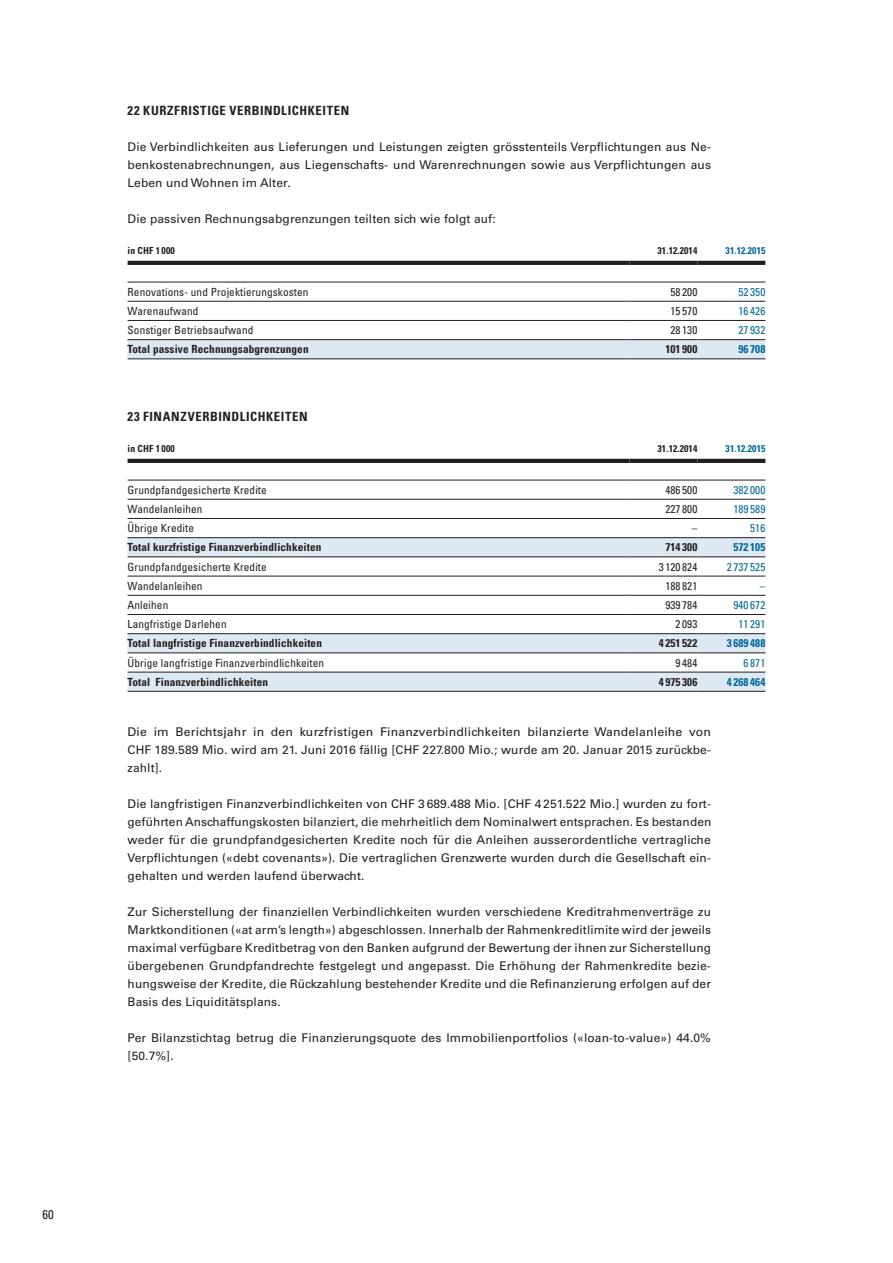
<style>
.page{position:relative;width:893px;height:1263px;background:#fff}
.page>*{position:absolute;margin:0;border:0;box-sizing:border-box;transform-origin:0 0}
.t1{font:700 condensed 12.75px "Univers LT Std";letter-spacing:.045em;color:#231f20}
.t2{font:condensed 12.75px "Univers LT Std";color:#231f20}
.t3{font:12px/18px "Univers LT Std";letter-spacing:.01em;color:#231f20;text-align:justify}
.t4{font:condensed 11.25px "Univers LT Std";letter-spacing:.01em;color:#231f20}
.t5{font:700 condensed 11.25px "Univers LT Std";letter-spacing:.01em;color:#231f20}
.t6{font:condensed 11.25px "Univers LT Std";letter-spacing:.01em;color:#00689c}
.t7{font:700 condensed 11.25px "Univers LT Std";letter-spacing:.01em;color:#00689c}
.t8{font:700 condensed 9.75px "Univers LT Std";letter-spacing:.01em;color:#231f20}
.t9{font:700 condensed 9.75px "Univers LT Std";letter-spacing:.01em;color:#00689c}
</style>
<div class="page">
<svg style="left:128px;top:340px;width:637px;height:19px;background:#d6dfe9"></svg>
<hr style="left:128px;top:261px;width:501px;height:4px;background:#231f20">
<hr style="left:629px;top:261px;width:68px;height:4px;background:#231f20">
<hr style="left:697px;top:261px;width:68px;height:4px;background:#231f20">
<hr style="left:128px;top:282px;width:501px;height:1px;background:#231f20">
<hr style="left:629px;top:282px;width:68px;height:1px;background:#231f20">
<hr style="left:697px;top:282px;width:68px;height:1px;background:#231f20">
<hr style="left:128px;top:301px;width:501px;height:1px;background:#231f20">
<hr style="left:629px;top:301px;width:68px;height:1px;background:#231f20">
<hr style="left:697px;top:301px;width:68px;height:1px;background:#231f20">
<hr style="left:128px;top:320px;width:501px;height:1px;background:#231f20">
<hr style="left:629px;top:320px;width:68px;height:1px;background:#231f20">
<hr style="left:697px;top:320px;width:68px;height:1px;background:#231f20">
<hr style="left:128px;top:339px;width:501px;height:1px;background:#231f20">
<hr style="left:629px;top:339px;width:68px;height:1px;background:#231f20">
<hr style="left:697px;top:339px;width:68px;height:1px;background:#231f20">
<hr style="left:128px;top:359px;width:501px;height:1px;background:#231f20">
<hr style="left:629px;top:359px;width:68px;height:1px;background:#231f20">
<hr style="left:697px;top:359px;width:68px;height:1px;background:#231f20">
<svg style="left:128px;top:538px;width:637px;height:153px"></svg>
<hr style="left:128px;top:459px;width:501px;height:4px;background:#231f20">
<hr style="left:629px;top:459px;width:68px;height:4px;background:#231f20">
<hr style="left:697px;top:459px;width:68px;height:4px;background:#231f20">
<hr style="left:128px;top:480px;width:501px;height:1px;background:#231f20">
<hr style="left:629px;top:480px;width:68px;height:1px;background:#231f20">
<hr style="left:697px;top:480px;width:68px;height:1px;background:#231f20">
<hr style="left:128px;top:499px;width:501px;height:1px;background:#231f20">
<hr style="left:629px;top:499px;width:68px;height:1px;background:#231f20">
<hr style="left:697px;top:499px;width:68px;height:1px;background:#231f20">
<hr style="left:128px;top:518px;width:501px;height:1px;background:#231f20">
<hr style="left:629px;top:518px;width:68px;height:1px;background:#231f20">
<hr style="left:697px;top:518px;width:68px;height:1px;background:#231f20">
<hr style="left:128px;top:537px;width:501px;height:1px;background:#231f20">
<hr style="left:629px;top:537px;width:68px;height:1px;background:#231f20">
<hr style="left:697px;top:537px;width:68px;height:1px;background:#231f20">
<hr style="left:128px;top:557px;width:501px;height:1px;background:#231f20">
<hr style="left:629px;top:557px;width:68px;height:1px;background:#231f20">
<hr style="left:697px;top:557px;width:68px;height:1px;background:#231f20">
<hr style="left:128px;top:576px;width:501px;height:1px;background:#231f20">
<hr style="left:629px;top:576px;width:68px;height:1px;background:#231f20">
<hr style="left:697px;top:576px;width:68px;height:1px;background:#231f20">
<hr style="left:128px;top:595px;width:501px;height:1px;background:#231f20">
<hr style="left:629px;top:595px;width:68px;height:1px;background:#231f20">
<hr style="left:697px;top:595px;width:68px;height:1px;background:#231f20">
<hr style="left:128px;top:614px;width:501px;height:1px;background:#231f20">
<hr style="left:629px;top:614px;width:68px;height:1px;background:#231f20">
<hr style="left:697px;top:614px;width:68px;height:1px;background:#231f20">
<hr style="left:128px;top:633px;width:501px;height:1px;background:#231f20">
<hr style="left:629px;top:633px;width:68px;height:1px;background:#231f20">
<hr style="left:697px;top:633px;width:68px;height:1px;background:#231f20">
<hr style="left:128px;top:653px;width:501px;height:1px;background:#231f20">
<hr style="left:629px;top:653px;width:68px;height:1px;background:#231f20">
<hr style="left:697px;top:653px;width:68px;height:1px;background:#231f20">
<hr style="left:128px;top:672px;width:501px;height:1px;background:#231f20">
<hr style="left:629px;top:672px;width:68px;height:1px;background:#231f20">
<hr style="left:697px;top:672px;width:68px;height:1px;background:#231f20">
<hr style="left:128px;top:691px;width:501px;height:1px;background:#231f20">
<hr style="left:629px;top:691px;width:68px;height:1px;background:#231f20">
<hr style="left:697px;top:691px;width:68px;height:1px;background:#231f20">
<p class="t2" style="left:43px;top:1206px;width:13px">60</p>
<p class="t1" style="left:128px;top:103px;width:223px">22 KURZFRISTIGE VERBINDLICHKEITEN</p>
<p class="t3" style="left:128px;top:138px;width:585px">Die Verbindlichkeiten aus Lieferungen und Leistungen zeigten grösstenteils Verpflichtungen aus Ne&shy;benkostenabrechnungen, aus Liegenschafts- und Warenrechnungen sowie aus Verpflichtungen aus Leben und Wohnen im Alter.</p>
<p class="t3" style="left:128px;top:210px;width:370px">Die passiven Rechnungsabgrenzungen teilten sich wie folgt auf:</p>
<p class="t8" style="left:128px;top:245px;width:49px">in CHF 1 000</p>
<p class="t8" style="left:657px;top:245px;width:41px">31.12.2014</p>
<p class="t9" style="left:726px;top:245px;width:41px">31.12.2015</p>
<p class="t4" style="left:128px;top:285px;width:182px">Renovations- und Projektierungskosten</p>
<p class="t4" style="left:670px;top:285px;width:28px">58 200</p>
<p class="t6" style="left:738px;top:285px;width:28px">52 350</p>
<p class="t4" style="left:128px;top:304px;width:72px">Warenaufwand</p>
<p class="t4" style="left:670px;top:304px;width:28px">15 570</p>
<p class="t6" style="left:738px;top:304px;width:28px">16 426</p>
<p class="t4" style="left:128px;top:323px;width:127px">Sonstiger Betriebsaufwand</p>
<p class="t4" style="left:670px;top:323px;width:28px">28 130</p>
<p class="t6" style="left:738px;top:323px;width:28px">27 932</p>
<p class="t5" style="left:128px;top:342px;width:183px">Total passive Rechnungsabgrenzungen</p>
<p class="t5" style="left:665px;top:342px;width:34px">101 900</p>
<p class="t7" style="left:738px;top:342px;width:28px">96 708</p>
<p class="t1" style="left:128px;top:409px;width:182px">23 FINANZVERBINDLICHKEITEN</p>
<p class="t8" style="left:128px;top:443px;width:49px">in CHF 1 000</p>
<p class="t8" style="left:657px;top:443px;width:41px">31.12.2014</p>
<p class="t9" style="left:726px;top:443px;width:41px">31.12.2015</p>
<p class="t4" style="left:128px;top:483px;width:141px">Grundpfandgesicherte Kredite</p>
<p class="t4" style="left:665px;top:483px;width:34px">486 500</p>
<p class="t6" style="left:733px;top:483px;width:34px">382 000</p>
<p class="t4" style="left:128px;top:502px;width:76px">Wandelanleihen</p>
<p class="t4" style="left:665px;top:502px;width:34px">227 800</p>
<p class="t6" style="left:733px;top:502px;width:34px">189 589</p>
<p class="t4" style="left:128px;top:521px;width:68px">Übrige Kredite</p>
<p class="t4" style="left:692px;top:521px;width:7px">–</p>
<p class="t6" style="left:750px;top:521px;width:17px">516</p>
<p class="t5" style="left:128px;top:540px;width:195px">Total kurzfristige Finanzverbindlichkeiten</p>
<p class="t5" style="left:665px;top:540px;width:34px">714 300</p>
<p class="t7" style="left:733px;top:540px;width:34px">572 105</p>
<p class="t4" style="left:128px;top:559px;width:141px">Grundpfandgesicherte Kredite</p>
<p class="t4" style="left:659px;top:559px;width:40px">3 120 824</p>
<p class="t6" style="left:727px;top:559px;width:40px">2 737 525</p>
<p class="t4" style="left:128px;top:579px;width:76px">Wandelanleihen</p>
<p class="t4" style="left:665px;top:579px;width:34px">188 821</p>
<p class="t6" style="left:760px;top:579px;width:7px">–</p>
<p class="t4" style="left:128px;top:598px;width:42px">Anleihen</p>
<p class="t4" style="left:665px;top:598px;width:34px">939 784</p>
<p class="t6" style="left:733px;top:598px;width:34px">940 672</p>
<p class="t4" style="left:128px;top:617px;width:101px">Langfristige Darlehen</p>
<p class="t4" style="left:675px;top:617px;width:23px">2 093</p>
<p class="t6" style="left:738px;top:617px;width:28px">11 291</p>
<p class="t5" style="left:128px;top:636px;width:196px">Total langfristige Finanzverbindlichkeiten</p>
<p class="t5" style="left:659px;top:636px;width:40px">4 251 522</p>
<p class="t7" style="left:727px;top:636px;width:40px">3 689 488</p>
<p class="t4" style="left:128px;top:655px;width:198px">Übrige langfristige Finanzverbindlichkeiten</p>
<p class="t4" style="left:675px;top:655px;width:23px">9 484</p>
<p class="t6" style="left:744px;top:655px;width:23px">6 871</p>
<p class="t5" style="left:128px;top:675px;width:142px">Total Finanzverbindlichkeiten</p>
<p class="t5" style="left:659px;top:675px;width:40px">4 975 306</p>
<p class="t7" style="left:727px;top:675px;width:40px">4 268 464</p>
<p class="t3" style="left:128px;top:723px;width:585px">Die im Berichtsjahr in den kurzfristigen Finanzverbindlichkeiten bilanzierte Wandelanleihe von CHF 189.589 Mio. wird am 21. Juni 2016 fällig [CHF 227.800 Mio.; wurde am 20. Januar 2015 zurückbe&shy;zahlt].</p>
<p class="t3" style="left:128px;top:795px;width:585px">Die langfristigen Finanzverbindlichkeiten von CHF 3 689.488 Mio. [CHF 4 251.522 Mio.] wurden zu fort&shy;geführten Anschaffungskosten bilanziert, die mehrheitlich dem Nominalwert entsprachen. Es bestanden weder für die grundpfandgesicherten Kredite noch für die Anleihen ausserordentliche vertragliche Verpflichtungen («debt covenants»). Die vertraglichen Grenzwerte wurden durch die Gesellschaft ein&shy;gehalten und werden laufend überwacht.</p>
<p class="t3" style="left:128px;top:903px;width:585px">Zur Sicherstellung der finanziellen Verbindlichkeiten wurden verschiedene Kreditrahmenverträge zu Marktkonditionen («at arm’s length») abgeschlossen. Innerhalb der Rahmenkreditlimite wird der jeweils maximal verfügbare Kreditbetrag von den Banken aufgrund der Bewertung der ihnen zur Sicherstellung übergebenen Grundpfandrechte festgelegt und angepasst. Die Erhöhung der Rahmenkredite bezie&shy;hungsweise der Kredite, die Rückzahlung bestehender Kredite und die Refinanzierung erfolgen auf der Basis des Liquiditätsplans.</p>
<p class="t3" style="left:128px;top:1029px;width:585px">Per Bilanzstichtag betrug die Finanzierungsquote des Immobilienportfolios («loan-to-value») 44.0% [50.7%].</p>
</div>
